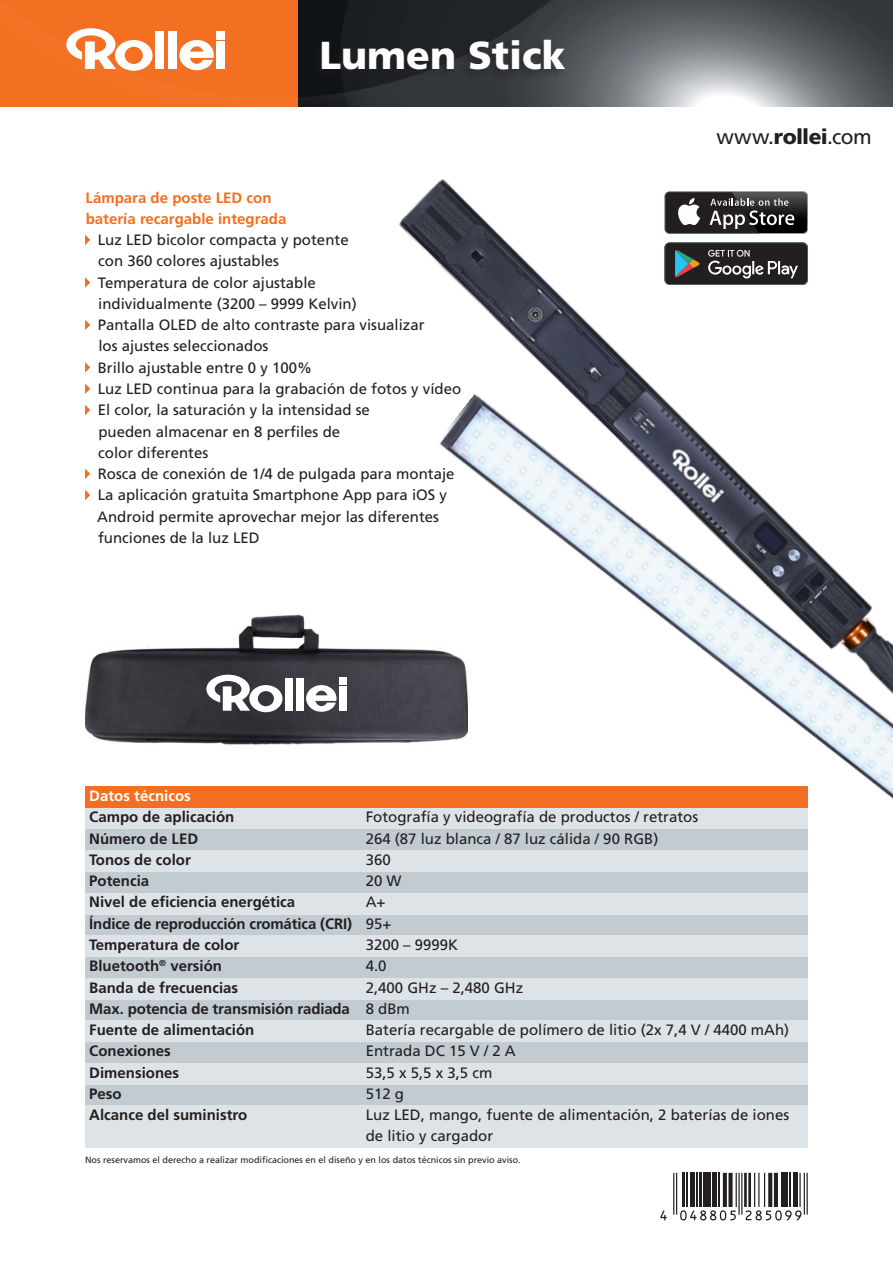
<style>
.page{position:relative;width:893px;height:1263px;background:#fff}
.page>*{position:absolute;margin:0;border:0;box-sizing:border-box;transform-origin:0 0}
.t1{font:900 39px "Frutiger LT";color:#fff}
.t2{font:21px "Frutiger LT";letter-spacing:-.005em;color:#231f20}
.t3{font:15px/21.3px "Frutiger LT";color:#231f20}
.t4{font:700 15px "Frutiger LT";color:#231f20}
._020_bold{font:700 15px "Frutiger LT";color:#f36e21}
._020_bold-2{font:700 15px "Frutiger LT";color:#fff}
.t5{font:9px "Frutiger LT";color:#231f20}
.s1{font-weight:900}
.s2{font-weight:400}
</style>
<div class="page">
<hr style="left:676px;top:1173px;width:1px;height:41px;background:#231f20">
<hr style="left:673px;top:1173px;width:1px;height:41px;background:#231f20">
<hr style="left:682px;top:1173px;width:2px;height:34px;background:#231f20">
<hr style="left:686px;top:1173px;width:1px;height:34px;background:#231f20">
<hr style="left:690px;top:1173px;width:4px;height:34px;background:#231f20">
<hr style="left:696px;top:1173px;width:1px;height:34px;background:#231f20">
<hr style="left:699px;top:1173px;width:2px;height:34px;background:#231f20">
<hr style="left:703px;top:1173px;width:4px;height:34px;background:#231f20">
<hr style="left:709px;top:1173px;width:2px;height:34px;background:#231f20">
<hr style="left:713px;top:1173px;width:4px;height:34px;background:#231f20">
<hr style="left:719px;top:1173px;width:1px;height:34px;background:#231f20">
<div style="left:728px;top:1173px;width:5px;height:34px;background:#231f20"></div>
<svg style="left:723px;top:1173px;width:4px;height:34px"></svg>
<hr style="left:741px;top:1173px;width:1px;height:41px;background:#231f20">
<hr style="left:738px;top:1173px;width:2px;height:41px;background:#231f20">
<hr style="left:736px;top:1173px;width:1px;height:34px;background:#231f20">
<hr style="left:748px;top:1173px;width:3px;height:34px;background:#231f20">
<hr style="left:744px;top:1173px;width:3px;height:34px;background:#231f20">
<hr style="left:764px;top:1173px;width:1px;height:34px;background:#231f20">
<hr style="left:758px;top:1173px;width:1px;height:34px;background:#231f20">
<hr style="left:754px;top:1173px;width:1px;height:34px;background:#231f20">
<hr style="left:774px;top:1173px;width:4px;height:34px;background:#231f20">
<svg style="left:768px;top:1173px;width:4px;height:34px"></svg>
<hr style="left:781px;top:1173px;width:1px;height:34px;background:#231f20">
<hr style="left:784px;top:1173px;width:4px;height:34px;background:#231f20">
<hr style="left:789px;top:1173px;width:2px;height:34px;background:#231f20">
<hr style="left:794px;top:1173px;width:4px;height:34px;background:#231f20">
<hr style="left:806px;top:1173px;width:2px;height:41px;background:#231f20">
<hr style="left:804px;top:1173px;width:1px;height:41px;background:#231f20">
<hr style="left:799px;top:1173px;width:2px;height:34px;background:#231f20">
<svg style="left:660px;top:1210px;width:7px;height:10px"></svg>
<svg style="left:680px;top:1210px;width:56px;height:10px"></svg>
<svg style="left:746px;top:1210px;width:55px;height:10px"></svg>
<div style="left:85px;top:787px;width:723px;height:21px;background:#f36e21"></div>
<div style="left:85px;top:808px;width:723px;height:21px;background:#dee3e7"></div>
<div style="left:85px;top:829px;width:723px;height:21px;background:#c2cbd1"></div>
<div style="left:85px;top:872px;width:723px;height:21px;background:#c2cbd1"></div>
<div style="left:85px;top:914px;width:723px;height:21px;background:#c2cbd1"></div>
<div style="left:85px;top:957px;width:723px;height:21px;background:#c2cbd1"></div>
<div style="left:85px;top:1042px;width:723px;height:21px;background:#c2cbd1"></div>
<div style="left:85px;top:999px;width:723px;height:21px;background:#c2cbd1"></div>
<div style="left:85px;top:1084px;width:723px;height:22px;background:#c2cbd1"></div>
<div style="left:85px;top:850px;width:723px;height:22px;background:#dee3e7"></div>
<div style="left:85px;top:893px;width:723px;height:21px;background:#dee3e7"></div>
<div style="left:85px;top:935px;width:723px;height:22px;background:#dee3e7"></div>
<div style="left:85px;top:978px;width:723px;height:21px;background:#dee3e7"></div>
<div style="left:85px;top:1063px;width:723px;height:21px;background:#dee3e7"></div>
<div style="left:85px;top:1020px;width:723px;height:22px;background:#dee3e7"></div>
<div style="left:85px;top:1106px;width:723px;height:42px;background:#dee3e7"></div>
<img style="left:298px;top:0;width:595px;height:106px">
<div style="left:0;top:0;width:298px;height:106px;background:#f36f21"></div>
<svg style="left:179px;top:40px;width:35px;height:30px"></svg>
<div style="left:155px;top:32px;width:9px;height:37px;background:#fff"></div>
<div style="left:168px;top:32px;width:8px;height:37px;background:#fff"></div>
<div style="left:216px;top:32px;width:9px;height:8px;background:#fff"></div>
<div style="left:216px;top:41px;width:9px;height:28px;background:#fff"></div>
<svg style="left:66px;top:28px;width:87px;height:43px"></svg>
<div style="left:311px;top:37px;width:256px;height:43px;background:#231f20;opacity:.6"></div>
<img style="left:424px;top:761px;width:469px;height:154px">
<img style="left:399px;top:179px;width:494px;height:582px">
<img style="left:85px;top:613px;width:383px;height:132px">
<svg style="left:306px;top:685px;width:30px;height:27px"></svg>
<div style="left:285px;top:678px;width:8px;height:33px;background:#fff"></div>
<div style="left:296px;top:678px;width:8px;height:33px;background:#fff"></div>
<div style="left:339px;top:678px;width:7px;height:7px;background:#fff"></div>
<div style="left:339px;top:686px;width:7px;height:25px;background:#fff"></div>
<svg style="left:206px;top:675px;width:76px;height:37px"></svg>
<svg style="left:85px;top:235px;width:5px;height:10px"></svg>
<svg style="left:85px;top:277px;width:5px;height:11px"></svg>
<svg style="left:85px;top:320px;width:5px;height:10px"></svg>
<svg style="left:85px;top:362px;width:5px;height:11px"></svg>
<svg style="left:85px;top:383px;width:5px;height:11px"></svg>
<svg style="left:85px;top:405px;width:5px;height:10px"></svg>
<svg style="left:85px;top:468px;width:5px;height:11px"></svg>
<svg style="left:85px;top:490px;width:5px;height:10px"></svg>
<h1 class="t1" style="left:320px;top:32px;width:247px">Lumen Stick</h1>
<p class="_020_bold" style="left:86px;top:189px;width:187px">Lámpara de poste LED con</p>
<p class="_020_bold" style="left:86px;top:210px;width:202px">batería recargable integrada</p>
<p class="t3" style="left:98px;top:229px;width:252px">Luz LED bicolor compacta y potente con 360 colores ajustables</p>
<p class="t3" style="left:98px;top:272px;width:260px">Temperatura de color ajustable individualmente (3200 – 9999 Kelvin)</p>
<p class="t3" style="left:98px;top:314px;width:328px">Pantalla OLED de alto contraste para visualizar los ajustes seleccionados</p>
<p class="t3" style="left:98px;top:357px;width:216px">Brillo ajustable entre 0 y 100%</p>
<p class="t3" style="left:98px;top:378px;width:365px">Luz LED continua para la grabación de fotos y vídeo</p>
<p class="t3" style="left:98px;top:399px;width:274px">El color, la saturación y la intensidad se pueden almacenar en 8 perfiles de color diferentes</p>
<p class="t3" style="left:98px;top:463px;width:358px">Rosca de conexión de 1/4 de pulgada para montaje</p>
<p class="t3" style="left:97px;top:484px;width:351px">La aplicación gratuita Smartphone App para iOS y<br>Android permite aprovechar mejor las diferentes funciones de la luz LED</p>
<h2 class="t2" style="left:716px;top:125px;width:157px">www.<span class="s1">rollei</span>.com</h2>
<p class="_020_bold-2" style="left:89px;top:787px;width:103px">Datos técnicos</p>
<p class="t4" style="left:89px;top:808px;width:147px">Campo de aplicación</p>
<p class="t3" style="left:366px;top:807px;width:334px">Fotografía y videografía de productos / retratos</p>
<p class="t4" style="left:89px;top:830px;width:110px">Número de LED</p>
<p class="t3" style="left:366px;top:828px;width:294px">264 (87 luz blanca / 87 luz cálida / 90 RGB)</p>
<p class="t4" style="left:89px;top:851px;width:103px">Tonos de color</p>
<p class="t3" style="left:366px;top:849px;width:27px">360</p>
<p class="t4" style="left:89px;top:872px;width:62px">Potencia</p>
<p class="t3" style="left:366px;top:870px;width:37px">20 W</p>
<p class="t4" style="left:89px;top:893px;width:207px">Nivel de eficiencia energética</p>
<p class="t3" style="left:366px;top:892px;width:21px">A+</p>
<p class="t4" style="left:89px;top:915px;width:304px">Índice de reproducción cromática (CRI) <span class="s2">95+</span></p>
<p class="t4" style="left:89px;top:936px;width:152px">Temperatura de color</p>
<p class="t3" style="left:366px;top:934px;width:94px">3200 – 9999K</p>
<p class="t4" style="left:89px;top:957px;width:134px">Bluetooth<sup>®</sup> versión</p>
<p class="t3" style="left:366px;top:955px;width:22px">4.0</p>
<p class="t4" style="left:89px;top:978px;width:150px">Banda de frecuencias</p>
<p class="t3" style="left:366px;top:977px;width:159px">2,400 GHz – 2,480 GHz</p>
<p class="t4" style="left:89px;top:1000px;width:322px">Max. potencia de transmisión radiada <span class="s2">8 dBm</span></p>
<p class="t4" style="left:89px;top:1021px;width:167px">Fuente de alimentación</p>
<p class="t3" style="left:366px;top:1019px;width:425px">Batería recargable de polímero de litio (2x 7,4 V / 4400 mAh)</p>
<p class="t4" style="left:89px;top:1042px;width:83px">Conexiones</p>
<p class="t3" style="left:366px;top:1040px;width:152px">Entrada DC 15 V / 2 A</p>
<p class="t4" style="left:89px;top:1063px;width:91px">Dimensiones</p>
<p class="t3" style="left:366px;top:1062px;width:128px">53,5 x 5,5 x 3,5 cm</p>
<p class="t4" style="left:89px;top:1085px;width:34px">Peso</p>
<p class="t3" style="left:366px;top:1083px;width:40px">512 g</p>
<p class="t4" style="left:89px;top:1106px;width:160px">Alcance del suministro</p>
<p class="t3" style="left:366px;top:1104px;width:425px">Luz LED, mango, fuente de alimentación, 2 baterías de iones de litio y cargador</p>
<p class="t5" style="left:85px;top:1155px;width:437px">Nos reservamos el derecho a realizar modificaciones en el diseño y en los datos técnicos sin previo aviso.</p>
</div>
